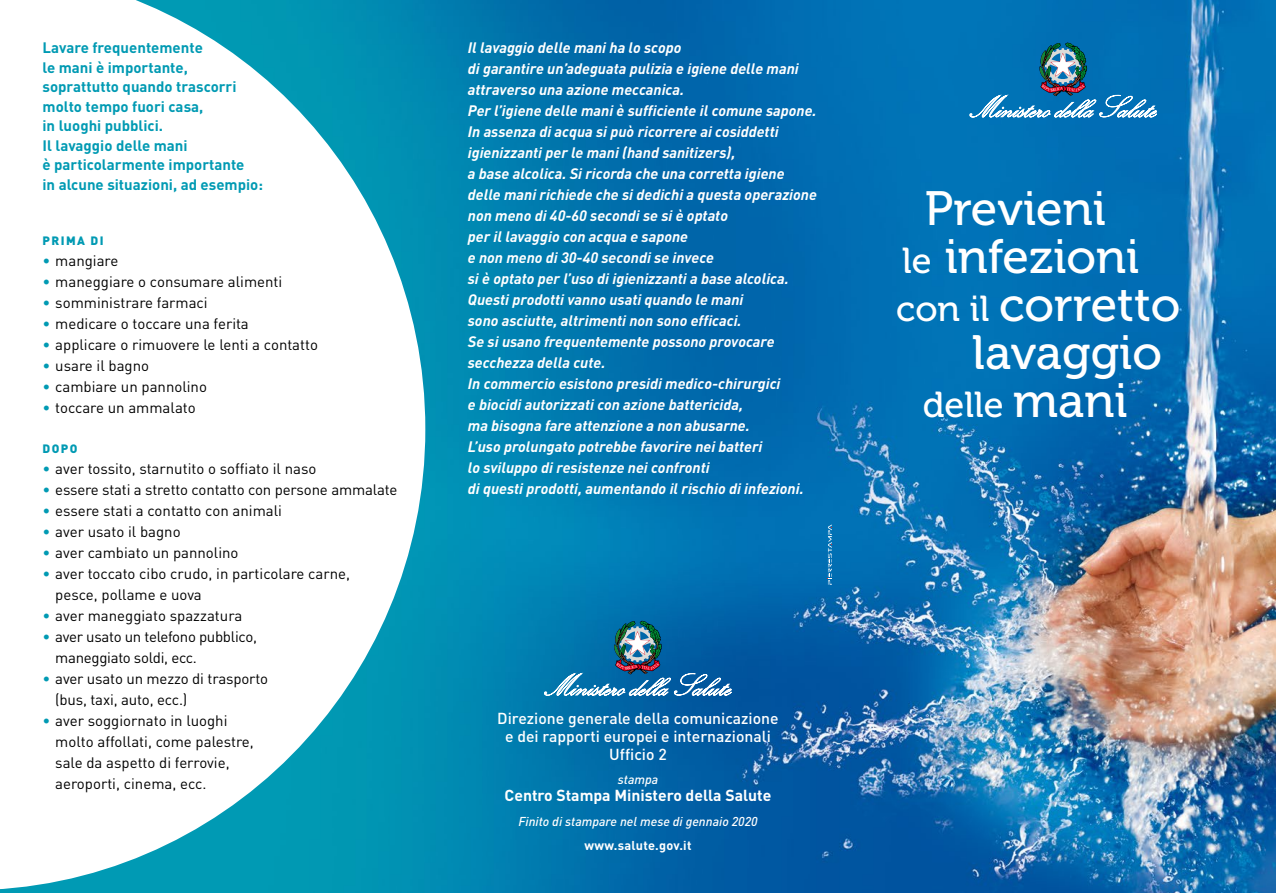
<style>
.page{position:relative;width:1276px;height:893px;background:#fff}
.page>*{position:absolute;margin:0;border:0;box-sizing:border-box;transform-origin:0 0}
.t1{font:48px "Museo 500";color:#fff}
.t2{font:36px "Museo 500";color:#fff}
.t3{font:500 15.75px "DIN";color:#fff}
.t4{font:700 15.75px "DIN";color:#fff}
.Testo_nero{font:italic 700 15px/21px "DIN";color:#fff}
.Testo_nero-2{font:15px/21px "DIN";color:#000}
.Testo_nero-3{font:700 15px "DIN";color:#009ab3}
.Testo_nero-4{font:15px/21px "DIN";letter-spacing:-.02em;color:#000}
.t5{font:italic 500 12.75px "DIN";color:#fff}
.t6{font:700 12.75px "DIN";letter-spacing:.02em;color:#fff}
.Testo_nero-5{font:900 12px "DIN";letter-spacing:.12em;color:#009ab3}
.s1{color:#009ab3}
.s2{font-size:36px}
.s3{font-size:48px}
</style>
<div class="page">
<img style="left:0;top:0;width:1276px;height:893px">
<svg style="left:544px;top:621px;width:187px;height:74px;background:#2476a7"></svg>
<svg style="left:0;top:0;width:425px;height:890px"></svg>
<svg style="left:969px;top:43px;width:188px;height:74px;background:#247eb3"></svg>
<svg style="left:826px;top:524px;width:6px;height:61px"></svg>
<p class="Testo_nero-3" style="left:43px;top:38px;width:162px">Lavare frequentemente</p>
<p class="Testo_nero-3" style="left:43px;top:57px;width:147px">le mani è importante,</p>
<p class="Testo_nero-3" style="left:43px;top:77px;width:196px">soprattutto quando trascorri</p>
<p class="Testo_nero-3" style="left:43px;top:96px;width:162px">molto tempo fuori casa,</p>
<p class="Testo_nero-3" style="left:43px;top:116px;width:122px">in luoghi pubblici.</p>
<p class="Testo_nero-3" style="left:43px;top:135px;width:147px">Il lavaggio delle mani</p>
<p class="Testo_nero-3" style="left:43px;top:155px;width:203px">è particolarmente importante</p>
<p class="Testo_nero-3" style="left:43px;top:174px;width:222px">in alcune situazioni, ad esempio:</p>
<p class="Testo_nero-5" style="left:43px;top:232px;width:63px">PRIMA DI</p>
<p class="Testo_nero-2" style="left:43px;top:249px;width:77px"><span class="s1">•</span> mangiare</p>
<p class="Testo_nero-2" style="left:43px;top:270px;width:241px"><span class="s1">•</span> maneggiare o consumare alimenti</p>
<p class="Testo_nero-2" style="left:43px;top:291px;width:167px"><span class="s1">•</span> somministrare farmaci</p>
<p class="Testo_nero-2" style="left:43px;top:312px;width:208px"><span class="s1">•</span> medicare o toccare una ferita</p>
<p class="Testo_nero-2" style="left:43px;top:333px;width:277px"><span class="s1">•</span> applicare o rimuovere le lenti a contatto</p>
<p class="Testo_nero-2" style="left:43px;top:354px;width:108px"><span class="s1">•</span> usare il bagno</p>
<p class="Testo_nero-2" style="left:43px;top:375px;width:166px"><span class="s1">•</span> cambiare un pannolino</p>
<p class="Testo_nero-2" style="left:43px;top:396px;width:155px"><span class="s1">•</span> toccare un ammalato</p>
<p class="Testo_nero-5" style="left:43px;top:441px;width:37px">DOPO</p>
<p class="Testo_nero-2" style="left:43px;top:458px;width:275px"><span class="s1">•</span> aver tossito, starnutito o soffiato il naso</p>
<p class="Testo_nero-2" style="left:43px;top:479px;width:356px"><span class="s1">•</span> essere stati a stretto contatto con persone ammalate</p>
<p class="Testo_nero-2" style="left:43px;top:500px;width:241px"><span class="s1">•</span> essere stati a contatto con animali</p>
<p class="Testo_nero-2" style="left:43px;top:521px;width:140px"><span class="s1">•</span> aver usato il bagno</p>
<p class="Testo_nero-2" style="left:43px;top:542px;width:197px"><span class="s1">•</span> aver cambiato un pannolino</p>
<p class="Testo_nero-2" style="left:55px;top:563px;width:296px;text-indent:-13px"><span class="s1">•</span> aver toccato cibo crudo, in particolare carne, pesce, pollame e uova</p>
<p class="Testo_nero-2" style="left:43px;top:605px;width:201px"><span class="s1">•</span> aver maneggiato spazzatura</p>
<p class="Testo_nero-4" style="left:55px;top:626px;width:203px;text-indent:-13px"><span class="s1">•</span> aver usato un telefono pubblico, maneggiato soldi, ecc.</p>
<p class="Testo_nero-2" style="left:55px;top:668px;width:214px;text-indent:-13px"><span class="s1">•</span> aver usato un mezzo di trasporto (bus, taxi, auto, ecc.)</p>
<p class="Testo_nero-2" style="left:55px;top:710px;width:200px;text-indent:-13px"><span class="s1">•</span> aver soggiornato in luoghi molto affollati, come palestre, sale da aspetto di ferrovie, aeroporti, cinema, ecc.</p>
<p class="Testo_nero" style="left:468px;top:37px;width:215px">Il lavaggio delle mani ha lo scopo</p>
<p class="Testo_nero" style="left:468px;top:58px;width:332px">di garantire un’adeguata pulizia e igiene delle mani attraverso una azione meccanica.</p>
<p class="Testo_nero" style="left:468px;top:100px;width:350px">Per l’igiene delle mani è sufficiente il comune sapone.</p>
<p class="Testo_nero" style="left:468px;top:121px;width:312px">In assenza di acqua si può ricorrere ai cosiddetti</p>
<p class="Testo_nero" style="left:468px;top:142px;width:269px">igienizzanti per le mani (hand sanitizers),</p>
<p class="Testo_nero" style="left:468px;top:163px;width:318px">a base alcolica. Si ricorda che una corretta igiene</p>
<p class="Testo_nero" style="left:468px;top:184px;width:350px">delle mani richiede che si dedichi a questa operazione non meno di 40-60 secondi se si è optato</p>
<p class="Testo_nero" style="left:468px;top:226px;width:222px">per il lavaggio con acqua e sapone</p>
<p class="Testo_nero" style="left:468px;top:247px;width:248px">e non meno di 30-40 secondi se invece</p>
<p class="Testo_nero" style="left:468px;top:268px;width:322px">si è optato per l’uso di igienizzanti a base alcolica.</p>
<p class="Testo_nero" style="left:468px;top:289px;width:277px">Questi prodotti vanno usati quando le mani</p>
<p class="Testo_nero" style="left:468px;top:310px;width:275px">sono asciutte, altrimenti non sono efficaci.</p>
<p class="Testo_nero" style="left:468px;top:331px;width:308px">Se si usano frequentemente possono provocare</p>
<p class="Testo_nero" style="left:468px;top:352px;width:139px">secchezza della cute.</p>
<p class="Testo_nero" style="left:468px;top:373px;width:314px">In commercio esistono presidi medico-chirurgici</p>
<p class="Testo_nero" style="left:468px;top:394px;width:277px">e biocidi autorizzati con azione battericida,</p>
<p class="Testo_nero" style="left:468px;top:415px;width:283px">ma bisogna fare attenzione a non abusarne.</p>
<p class="Testo_nero" style="left:468px;top:436px;width:296px">L’uso prolungato potrebbe favorire nei batteri</p>
<p class="Testo_nero" style="left:468px;top:457px;width:243px">lo sviluppo di resistenze nei confronti</p>
<p class="Testo_nero" style="left:468px;top:478px;width:337px">di questi prodotti, aumentando il rischio di infezioni.</p>
<p class="t3" style="left:497px;top:709px;width:283px">Direzione generale della comunicazione</p>
<p class="t3" style="left:505px;top:727px;width:267px">e dei rapporti europei e internazionali</p>
<p class="t3" style="left:609px;top:745px;width:59px">Ufficio 2</p>
<p class="t5" style="left:618px;top:772px;width:42px">stampa</p>
<p class="t4" style="left:504px;top:785px;width:268px">Centro Stampa Ministero della Salute</p>
<p class="t5" style="left:518px;top:814px;width:241px">Finito di stampare nel mese di gennaio 2020</p>
<p class="t6" style="left:584px;top:837px;width:108px">www.salute.gov.it</p>
<p class="t1" style="left:925px;top:182px;width:183px">Previeni</p>
<p class="t1" style="left:902px;top:230px;width:239px"><span class="s2">le</span> infezioni</p>
<p class="t1" style="left:896px;top:278px;width:286px"><span class="s2">con il</span> corretto</p>
<p class="t1" style="left:972px;top:326px;width:191px">lavaggio</p>
<p class="t2" style="left:922px;top:385px;width:206px">delle <span class="s3">mani</span></p>
</div>
